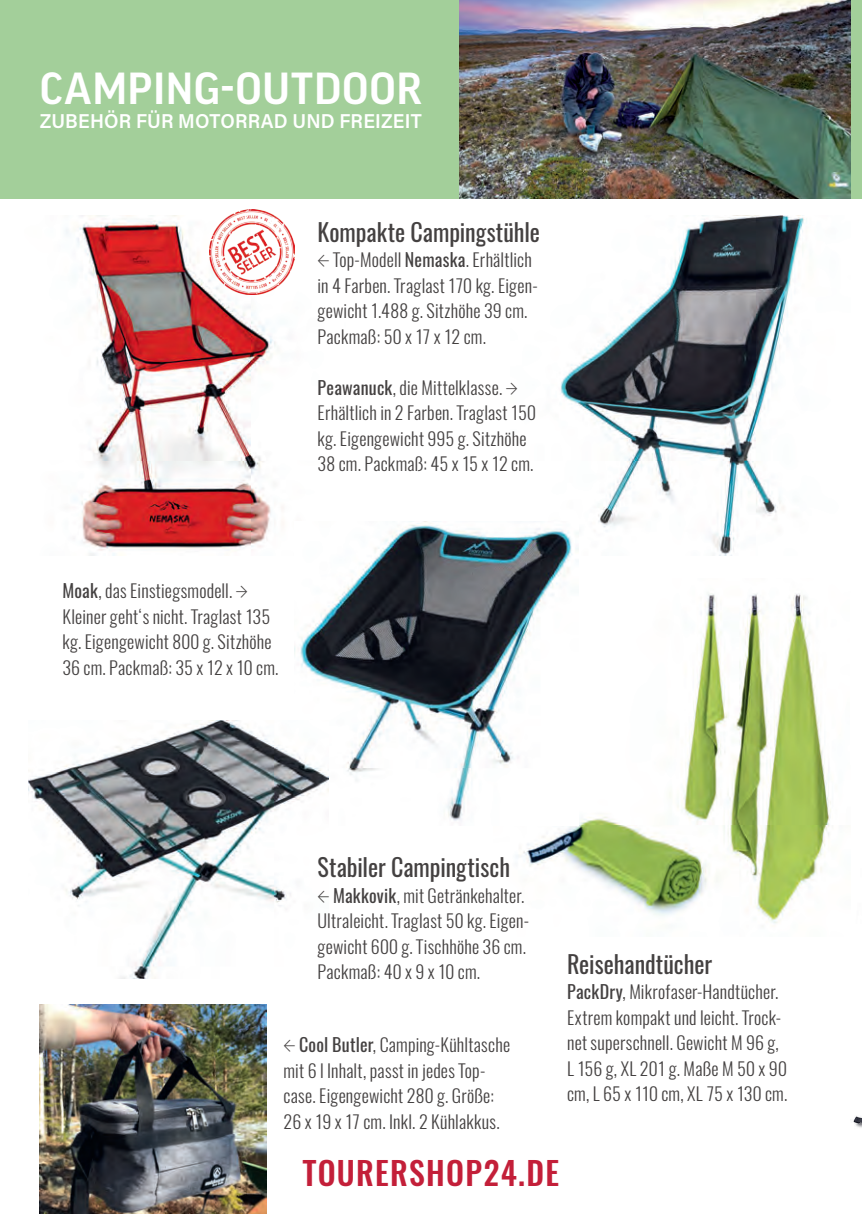
<style>
.page{position:relative;width:862px;height:1214px;background:#fff}
.page>*{position:absolute;margin:0;border:0;box-sizing:border-box;transform-origin:0 0}
.t1{font:500 48px "Good Headline Pro";letter-spacing:.015em;color:#fff}
.t2{font:500 32px "Oswald";letter-spacing:.04em;color:#c31f39}
.t3{font:24px "Oswald";color:#444141}
.t4{font:600 20px "Acumin Pro";letter-spacing:.01em;color:#fff;scale:.95 1}
.t5{font:300 18px/25.6px "Oswald";letter-spacing:.01em;color:#444141}
.s1{font-family:"Acumin Pro Cond"}
.s2{font-weight:400}
</style>
<div class="page">
<img style="left:853px;top:1116px;width:9px;height:12px">
<img style="left:516px;top:593px;width:315px;height:330px">
<div style="left:0;top:0;width:862px;height:198px;background:#a3cf9a"></div>
<img style="left:459px;top:0;width:391px;height:198px">
<img style="left:561px;top:215px;width:243px;height:341px">
<img style="left:65px;top:215px;width:218px;height:341px">
<img style="left:295px;top:522px;width:283px;height:303px">
<img style="left:210px;top:210px;width:85px;height:85px">
<img style="left:28px;top:720px;width:300px;height:258px">
<img style="left:40px;top:1004px;width:226px;height:209px">
<h1 class="t1" style="left:40px;top:66px;width:383px">CAMPING-OUTDOOR</h1>
<p class="t4" style="left:40px;top:107px;width:403px">ZUBEHÖR FÜR MOTORRAD UND FREIZEIT</p>
<h3 class="t3" style="left:317px;top:215px;width:224px">Kompakte Campingstühle</h3>
<p class="t5" style="left:317px;top:247px;width:222px"><span class="s1">←</span> Top-Modell <span class="s2">Nemaska</span>. Erhältlich in 4 Farben. Traglast 170 kg. Eigen&shy;gewicht 1.488 g. Sitzhöhe 39 cm.<br>Packmaß: 50 x 17 x 12 cm.</p>
<p class="t5" style="left:317px;top:375px;width:220px"><span class="s2">Peawanuck</span>, die Mittelklasse. <span class="s1">→<br></span>Erhältlich in 2 Farben. Traglast 150 kg. Eigengewicht 995 g. Sitzhöhe<br>38 cm. Packmaß: 45 x 15 x 12 cm.</p>
<p class="t5" style="left:62px;top:578px;width:218px"><span class="s2">Moak</span>, das Einstiegsmodell. <span class="s1">→<br></span>Kleiner geht‘s nicht. Traglast 135 kg. Eigengewicht 800 g. Sitzhöhe<br>36 cm. Packmaß: 35 x 12 x 10 cm.</p>
<h3 class="t3" style="left:317px;top:850px;width:194px">Stabiler Campingtisch</h3>
<p class="t5" style="left:317px;top:882px;width:213px"><span class="s1">←</span> <span class="s2">Makkovik</span>, mit Getränkehalter.<br>Ultraleicht. Traglast 50 kg. Eigen&shy;gewicht 600 g. Tischhöhe 36 cm.<br>Packmaß: 40 x 9 x 10 cm.</p>
<p class="t5" style="left:283px;top:1031px;width:228px"><span class="s1">←</span> <span class="s2">Cool Butler</span>, Camping-Kühltasche mit 6 l Inhalt, passt in jedes Top&shy;case. Eigengewicht 280 g. Größe:<br>26 x 19 x 17 cm. Inkl. 2 Kühlakkus.</p>
<h3 class="t3" style="left:567px;top:947px;width:146px">Reisehandtücher</h3>
<p class="t5" style="left:567px;top:978px;width:222px"><span class="s2">PackDry</span>, Mikrofaser-Handtücher.<br>Extrem kompakt und leicht. Trock&shy;net superschnell. Gewicht M 96 g,<br>L 156 g, XL 201 g. Maße M 50 x 90 cm, L 65 x 110 cm, XL 75 x 130 cm.</p>
<h2 class="t2" style="left:303px;top:1150px;width:258px">TOURERSHOP24.DE</h2>
</div>
